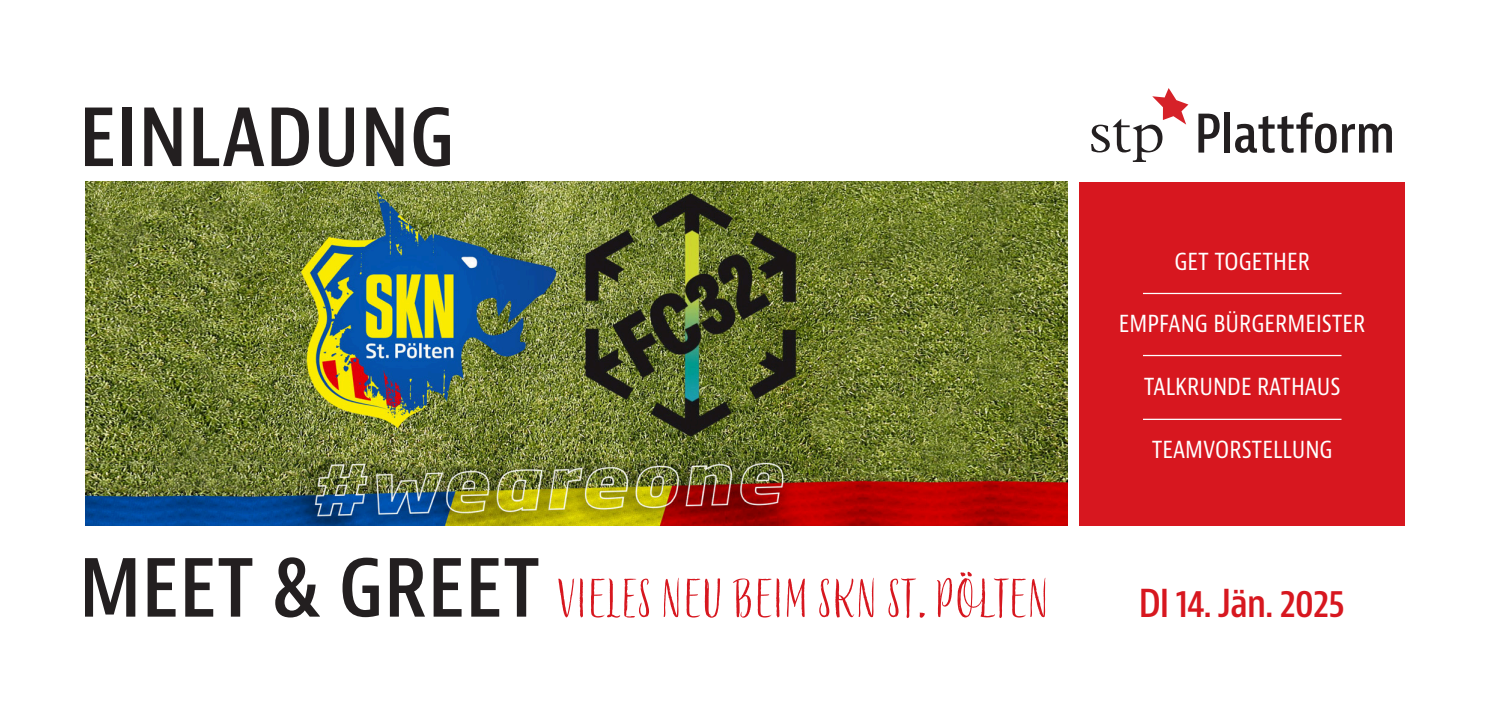
<style>
.page{position:relative;width:1489px;height:702px;background:#fff}
.page>*{position:absolute;margin:0;border:0;box-sizing:border-box;transform-origin:0 0}
.t1{font:600 condensed 85px "Bernino Sans";color:#231f20}
.t2{font:60px "Liebe Gerda";color:#d7171f}
.t3{font:600 condensed 37.5px "Bernino Sans";letter-spacing:-.025em;color:#d7171f}
.t4{font:condensed 25px "Bernino Sans";color:#fff}
.s1{font-family:"Bernino Sans";font-weight:600;font-stretch:condensed;font-size:85px;color:#231f20}
</style>
<div class="page">
<svg style="left:1198px;top:114px;width:21px;height:38px"></svg>
<div style="left:1224px;top:112px;width:5px;height:40px;background:#231f20"></div>
<svg style="left:1235px;top:112px;width:156px;height:41px"></svg>
<svg style="left:1091px;top:88px;width:97px;height:74px"></svg>
<div style="left:1079px;top:182px;width:325px;height:343px;background:#d7171f"></div>
<hr style="left:1142px;top:293px;width:199px;height:1px;background:#fff">
<img style="left:85px;top:182px;width:982px;height:343px">
<hr style="left:1142px;top:418px;width:199px;height:2px;background:#fff">
<hr style="left:1142px;top:355px;width:199px;height:1px;background:#fff">
<h1 class="t1" style="left:79px;top:83px;width:377px">EINLADUNG</h1>
<h2 class="t2" style="left:79px;top:561px;width:971px"><span class="s1">MEET &amp; GREET</span> VIELES NEU BEIM SKN ST. PÖLTEN</h2>
<p class="t4" style="left:1174px;top:245px;width:137px">GET TOGETHER</p>
<p class="t4" style="left:1118px;top:308px;width:248px">EMPFANG BÜRGERMEISTER</p>
<p class="t4" style="left:1143px;top:370px;width:198px">TALKRUNDE RATHAUS</p>
<p class="t4" style="left:1151px;top:433px;width:182px">TEAMVORSTELLUNG</p>
<h3 class="t3" style="left:1138px;top:580px;width:207px">DI 14. Jän. 2025</h3>
</div>
